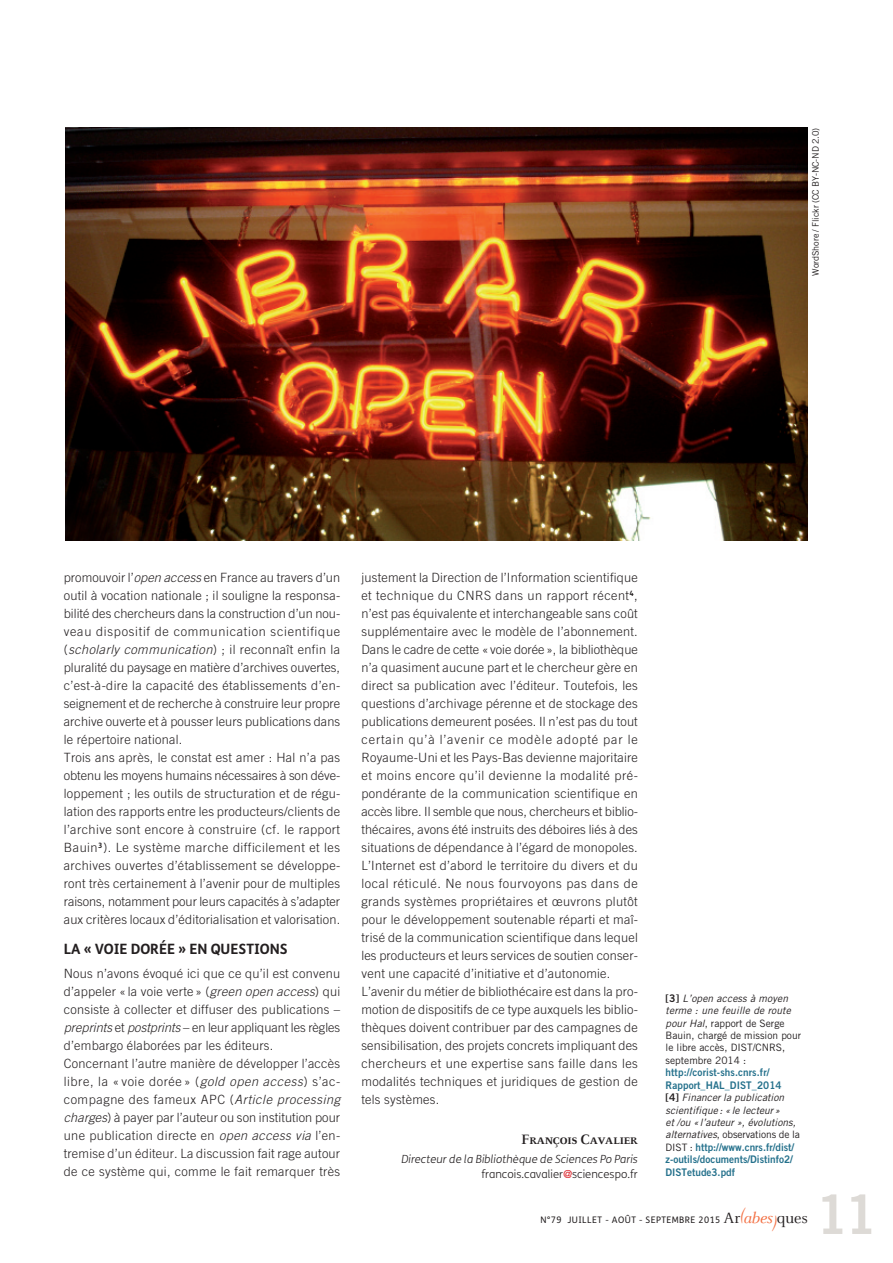
<style>
.page{position:relative;width:893px;height:1263px;background:#fff}
.page>*{position:absolute;margin:0;border:0;box-sizing:border-box;transform-origin:0 0}
.t1{font:54px "Trade Gothic Bold Two";color:#dddad6}
.t2{font:700 15px "Celeste Caps";letter-spacing:-.01em;color:#231f20}
.t3{font:700 14.25px "FS Me";color:#231f20}
.t4{font:300 12.75px/18px "Trade Gothic";letter-spacing:.02em;color:#231f20}
.t5{font:italic 300 11.25px/15px "FS Me";letter-spacing:.005em;color:#231f20;text-align:right}
.t6{font:10.5px/12.6px "Trade Gothic Bold Two";color:#25718c;scale:.95 1}
.t7{font:10.2px/12.3px "Trade Gothic";color:#231f20}
.t8{font:italic 10.2px/12.3px "Trade Gothic";letter-spacing:.005em;color:#231f20}
.t9{font:9px "FS Me";letter-spacing:.05em;color:#231f20}
.t10{font:9px "Trade Gothic";letter-spacing:-.01em;color:#231f20}
.s1{font-style:italic}
.s2{font-style:normal}
.s3{font-family:"DIN Engschrift Alternate";font-weight:400;font-style:normal;color:#db262d}
.s4{font-family:"Trade Gothic Bold Two";font-size:10.5px}
.s5{font-family:"Trade Gothic Bold Two";font-style:normal;font-size:10.5px}
.s6{font-family:"Trade Gothic";font-size:10.2px;color:#231f20}
.s7{font-family:"Celeste";font-size:16.5px}
.s8{font-family:"Celeste";font-style:italic;font-size:16.5px;color:#f36f42}
</style>
<div class="page">
<img style="left:65px;top:128px;width:743px;height:412px">
<p class="t10" style="left:812px;top:276px;width:149px;rotate:-90deg">WordShore / Flickr (CC BY-NC-ND 2.0)</p>
<p class="t4" style="left:64px;top:569px;width:278px">promouvoir l’<span class="s1">open access</span> en France au travers d’un outil à vocation nationale ; il souligne la responsa&shy;bilité des chercheurs dans la construction d’un nou&shy;veau dispositif de communication scientifique (<span class="s1">scholarly communication</span>) ; il reconnaît enfin la pluralité du paysage en matière d’archives ouvertes, c’est-à-dire la capacité des établissements d’en&shy;seignement et de recherche à construire leur propre archive ouverte et à pousser leurs publications dans le répertoire national.<br>Trois ans après, le constat est amer : Hal n’a pas obtenu les moyens humains nécessaires à son déve&shy;loppement ; les outils de structuration et de régu&shy;lation des rapports entre les producteurs/clients de l’archive sont encore à construire (cf. le rapport Bauin<sup>3</sup>). Le système marche difficilement et les archives ouvertes d’établissement se développe&shy;ront très certainement à l’avenir pour de multiples raisons, notamment pour leurs capacités à s’adapter aux critères locaux d’éditorialisation et valorisation.</p>
<p class="t3" style="left:64px;top:943px;width:226px">LA « VOIE DORÉE » EN QUESTIONS</p>
<p class="t4" style="left:64px;top:965px;width:278px">Nous n’avons évoqué ici que ce qu’il est convenu d’appeler « la voie verte » (<span class="s1">green open access</span>) qui consiste à collecter et diffuser des publications – <span class="s1">preprints</span> et <span class="s1">postprints</span> – en leur appliquant les règles d’embargo élaborées par les éditeurs.<br>Concernant l’autre manière de développer l’accès libre, la « voie dorée » (<span class="s1">gold open access</span>) s’ac&shy;compagne des fameux APC (<span class="s1">Article processing charges</span>) à payer par l’auteur ou son institution pour une publication directe en <span class="s1">open access via</span> l’en&shy;tremise d’un éditeur. La discussion fait rage autour de ce système qui, comme le fait remarquer très</p>
<p class="t4" style="left:361px;top:569px;width:278px">justement la Direction de l’Information scientifique et technique du CNRS dans un rapport récent<sup>4</sup>, n’est pas équivalente et interchangeable sans coût supplémentaire avec le modèle de l’abonnement.<br>Dans le cadre de cette « voie dorée », la bibliothèque n’a quasiment aucune part et le chercheur gère en direct sa publication avec l’éditeur. Toutefois, les questions d’archivage pérenne et de stockage des publications demeurent posées. Il n’est pas du tout certain qu’à l’avenir ce modèle adopté par le Royaume-Uni et les Pays-Bas devienne majoritaire et moins encore qu’il devienne la modalité pré&shy;pondérante de la communication scientifique en accès libre. Il semble que nous, chercheurs et biblio&shy;thécaires, avons été instruits des déboires liés à des situations de dépendance à l’égard de monopoles.<br>L’Internet est d’abord le territoire du divers et du local réticulé. Ne nous fourvoyons pas dans de grands systèmes propriétaires et œuvrons plutôt pour le développement soutenable réparti et maî&shy;trisé de la communication scientifique dans lequel les producteurs et leurs services de soutien conser&shy;vent une capacité d’initiative et d’autonomie.<br>L’avenir du métier de bibliothécaire est dans la pro&shy;motion de dispositifs de ce type auxquels les biblio&shy;thèques doivent contribuer par des campagnes de sensibilisation, des projets concrets impliquant des chercheurs et une expertise sans faille dans les modalités techniques et juridiques de gestion de tels systèmes.</p>
<p class="t2" style="left:521px;top:1130px;width:118px">François Cavalier</p>
<p class="t5" style="left:401px;top:1153px;width:238px">Directeur de la Bibliothèque de Sciences Po Paris <span class="s2">francois.cavalier</span><span class="s3">@</span><span class="s2">sciencespo.fr</span></p>
<p class="t7" style="left:666px;top:993px;width:137px"><span class="s4">[3]</span> <span class="s1">L’open access à moyen terme : une feuille de route pour Hal</span>, rapport de Serge<br>Bauin, chargé de mission pour le libre accès, DIST/CNRS, septembre 2014 :</p>
<p class="t6" style="left:666px;top:1067px;width:124px">http://corist-shs.cnrs.fr/<br>Rapport_HAL_DIST_2014</p>
<p class="t8" style="left:666px;top:1092px;width:136px"><span class="s5">[4]</span> Financer la publication scientifique : « le lecteur »<br>et /ou « l’auteur », évolutions, alternatives<span class="s2">, observations de la</span></p>
<p class="t6" style="left:666px;top:1142px;width:137px"><span class="s6">DIST :</span> http://www.cnrs.fr/dist/ z-outils/documents/Distinfo2/<br>DISTetude3.pdf</p>
<p class="t9" style="left:541px;top:1217px;width:269px">N°79 JUILLET - AOÛT - SEPTEMBRE 2015 <span class="s7">Ar</span><sup>(</sup><span class="s8">abes)</span><span class="s7">ques</span></p>
<h1 class="t1" style="left:815px;top:1195px;width:63px">11</h1>
</div>
